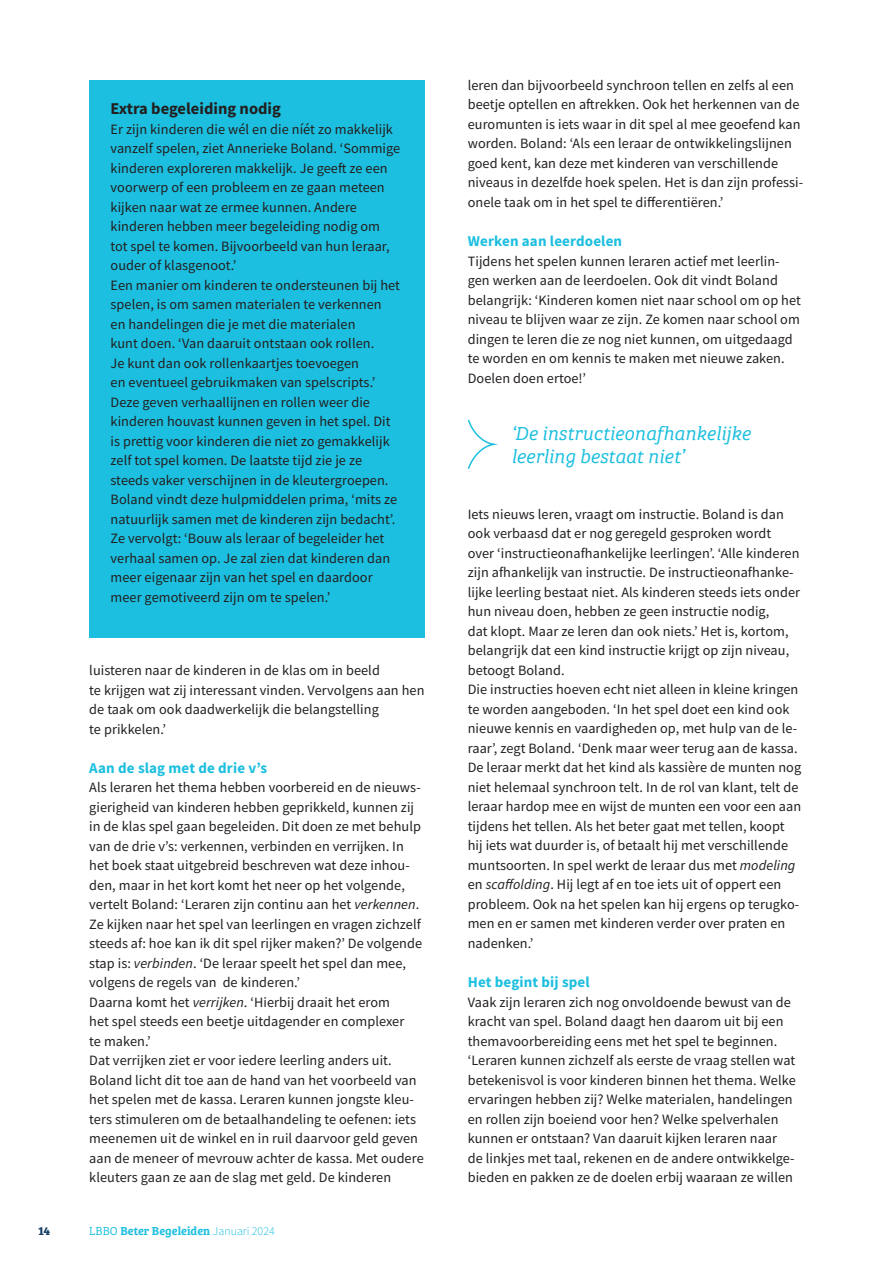
<style>
.page{position:relative;width:893px;height:1263px;background:#fff}
.page>*{position:absolute;margin:0;border:0;box-sizing:border-box;transform-origin:0 0}
.t1{font:italic 19.5px/23.4px "Bree Serif Lt";color:#1cbfdf}
.t2{font:700 16.5px "Source Sans Pro";color:#231f20}
.t3{font:700 15px "Source Sans Pro";letter-spacing:.01em;color:#1cbfdf}
.t4{font:14.25px/19.5px "Source Sans Pro";letter-spacing:.005em;color:#231f20}
.t5{font:12px "Bree Serif Sb";color:#1cbfdf}
.t6{font:700 12px "Bree Serif";color:#164165}
.s1{font-style:italic}
.s2{font-family:"Bree Serif Lt"}
.s3{font-family:"Source Sans Pro";font-weight:300}
</style>
<div class="page">
<div style="left:89px;top:81px;width:336px;height:557px;background:#1cbfdf"></div>
<svg style="left:467px;top:420px;width:31px;height:49px"></svg>
<p class="t2" style="left:111px;top:98px;width:172px">Extra begeleiding nodig</p>
<p class="t4" style="left:111px;top:119px;width:291px">Er zijn kinderen die wél en die níét zo makkelijk vanzelf spelen, ziet Annerieke Boland. ‘Sommige kinderen exploreren makkelijk. Je geeft ze een voorwerp of een probleem en ze gaan meteen kijken naar wat ze ermee kunnen. Andere kinderen hebben meer begeleiding nodig om tot spel te komen. Bijvoorbeeld van hun leraar, ouder of klasgenoot.’<br>Een manier om kinderen te ondersteunen bij het spelen, is om samen materialen te verkennen<br>en handelingen die je met die materialen<br>kunt doen. ‘Van daaruit ontstaan ook rollen.<br>Je kunt dan ook rollenkaartjes toevoegen<br>en eventueel gebruikmaken van spelscripts.’ Deze geven verhaallijnen en rollen weer die kinderen houvast kunnen geven in het spel. Dit is prettig voor kinderen die niet zo gemakkelijk zelf tot spel komen. De laatste tijd zie je ze steeds vaker verschijnen in de kleutergroepen.<br>Boland vindt deze hulpmiddelen prima, ‘mits ze natuurlijk samen met de kinderen zijn bedacht’.<br>Ze vervolgt: ‘Bouw als leraar of begeleider het verhaal samen op. Je zal zien dat kinderen dan meer eigenaar zijn van het spel en daardoor meer gemotiveerd zijn om te spelen.’</p>
<p class="t4" style="left:89px;top:660px;width:337px">luisteren naar de kinderen in de klas om in beeld<br>te krijgen wat zij interessant vinden. Vervolgens aan hen de taak om ook daadwerkelijk die belangstelling<br>te prikkelen.’</p>
<p class="t3" style="left:89px;top:757px;width:179px">Aan de slag met de drie v’s</p>
<p class="t4" style="left:89px;top:777px;width:336px">Als leraren het thema hebben voorbereid en de nieuws&shy;gierigheid van kinderen hebben geprikkeld, kunnen zij in de klas spel gaan begeleiden. Dit doen ze met behulp van de drie v’s: verkennen, verbinden en verrijken. In het boek staat uitgebreid beschreven wat deze inhou&shy;den, maar in het kort komt het neer op het volgende, vertelt Boland: ‘Leraren zijn continu aan het <span class="s1">verkennen</span>.<br>Ze kijken naar het spel van leerlingen en vragen zichzelf steeds af: hoe kan ik dit spel rijker maken?’ De volgende stap is: <span class="s1">verbinden</span>. ‘De leraar speelt het spel dan mee, volgens de regels van de kinderen.’<br>Daarna komt het <span class="s1">verrijken</span>. ‘Hierbij draait het erom<br>het spel steeds een beetje uitdagender en complexer<br>te maken.’<br>Dat verrijken ziet er voor iedere leerling anders uit.<br>Boland licht dit toe aan de hand van het voorbeeld van het spelen met de kassa. Leraren kunnen jongste kleu&shy;ters stimuleren om de betaalhandeling te oefenen: iets meenemen uit de winkel en in ruil daarvoor geld geven aan de meneer of mevrouw achter de kassa. Met oudere kleuters gaan ze aan de slag met geld. De kinderen</p>
<p class="t6" style="left:38px;top:1221px;width:14px">14</p>
<p class="t5" style="left:89px;top:1221px;width:187px"><span class="s2">LBBO</span> Beter Begeleiden <span class="s3">Januari 2024</span></p>
<p class="t4" style="left:468px;top:75px;width:337px">leren dan bijvoorbeeld synchroon tellen en zelfs al een beetje optellen en aftrekken. Ook het herkennen van de euromunten is iets waar in dit spel al mee geoefend kan worden. Boland: ‘Als een leraar de ontwikkelingslijnen goed kent, kan deze met kinderen van verschillende niveaus in dezelfde hoek spelen. Het is dan zijn professi&shy;onele taak om in het spel te differentiëren.’</p>
<p class="t3" style="left:468px;top:231px;width:156px">Werken aan leerdoelen</p>
<p class="t4" style="left:468px;top:251px;width:335px">Tijdens het spelen kunnen leraren actief met leerlin&shy;gen werken aan de leerdoelen. Ook dit vindt Boland belangrijk: ‘Kinderen komen niet naar school om op het niveau te blijven waar ze zijn. Ze komen naar school om dingen te leren die ze nog niet kunnen, om uitgedaagd te worden en om kennis te maken met nieuwe zaken.<br>Doelen doen ertoe!’</p>
<h1 class="t1" style="left:511px;top:420px;width:241px">‘De instructieonafhankelijke leerling bestaat niet’</h1>
<p class="t4" style="left:468px;top:504px;width:335px">Iets nieuws leren, vraagt om instructie. Boland is dan ook verbaasd dat er nog geregeld gesproken wordt over ‘instructieonafhankelijke leerlingen’. ‘Alle kinderen zijn afhankelijk van instructie. De instructieonafhanke&shy;lijke leerling bestaat niet. Als kinderen steeds iets onder hun niveau doen, hebben ze geen instructie nodig,<br>dat klopt. Maar ze leren dan ook niets.’ Het is, kortom, belangrijk dat een kind instructie krijgt op zijn niveau, betoogt Boland.<br>Die instructies hoeven echt niet alleen in kleine kringen te worden aangeboden. ‘In het spel doet een kind ook nieuwe kennis en vaardigheden op, met hulp van de le&shy;raar’, zegt Boland. ‘Denk maar weer terug aan de kassa.<br>De leraar merkt dat het kind als kassière de munten nog niet helemaal synchroon telt. In de rol van klant, telt de leraar hardop mee en wijst de munten een voor een aan tijdens het tellen. Als het beter gaat met tellen, koopt hij iets wat duurder is, of betaalt hij met verschillende muntsoorten. In spel werkt de leraar dus met <span class="s1">modeling </span>en <span class="s1">scaffolding</span>. Hij legt af en toe iets uit of oppert een probleem. Ook na het spelen kan hij ergens op terugko&shy;men en er samen met kinderen verder over praten en nadenken.’</p>
<p class="t3" style="left:468px;top:972px;width:124px">Het begint bij spel</p>
<p class="t4" style="left:468px;top:992px;width:329px">Vaak zijn leraren zich nog onvoldoende bewust van de kracht van spel. Boland daagt hen daarom uit bij een themavoorbereiding eens met het spel te beginnen. ‘Leraren kunnen zichzelf als eerste de vraag stellen wat betekenisvol is voor kinderen binnen het thema. Welke ervaringen hebben zij? Welke materialen, handelingen en rollen zijn boeiend voor hen? Welke spelverhalen kunnen er ontstaan? Van daaruit kijken leraren naar de linkjes met taal, rekenen en de andere ontwikkelge&shy;bieden en pakken ze de doelen erbij waaraan ze willen</p>
</div>
